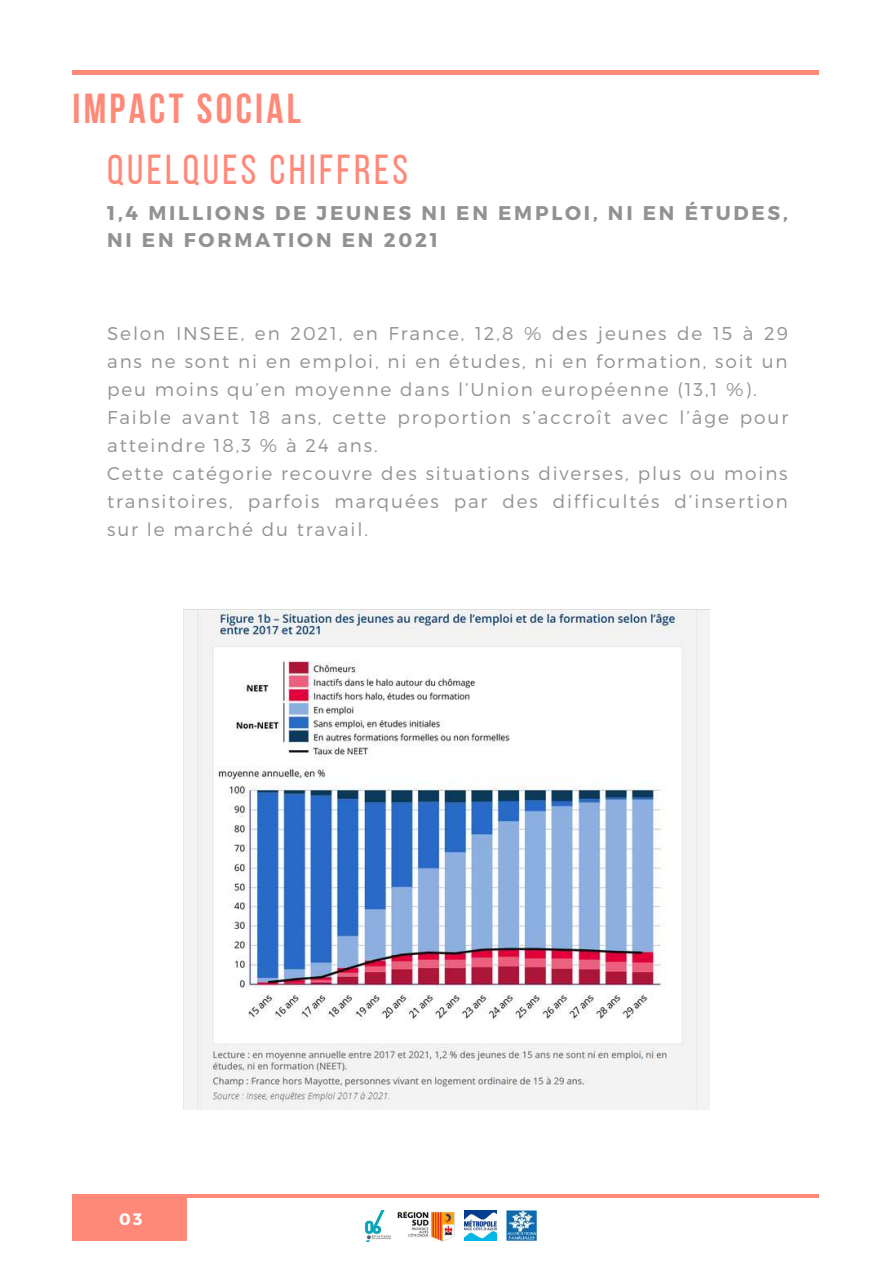
<style>
.page{position:relative;width:893px;height:1264px;background:#fff}
.page>*{position:absolute;margin:0;border:0;box-sizing:border-box;transform-origin:0 0}
.t1{font:41.85px "Bebas Neue";letter-spacing:.08em;color:#ff8979}
.t2{font:700 41.85px "Bebas Neue";letter-spacing:.08em;color:#ff8979}
.t3{font:700 19.8px/27px "Montserrat";letter-spacing:.14em;color:#929292}
.t4{font:300 18.45px/28px "Montserrat";letter-spacing:.1em;color:#929292}
.t5{font:700 16.5px "Montserrat";color:#fff}
</style>
<div class="page">
<hr style="left:72px;top:71px;width:747px;height:3px;background:#ff8979">
<div style="left:72px;top:1194px;width:115px;height:46px;background:#ff8979"></div>
<hr style="left:72px;top:1194px;width:747px;height:3px;background:#ff8979">
<img style="left:365px;top:1210px;width:25px;height:31px">
<img style="left:397px;top:1210px;width:57px;height:31px">
<img style="left:464px;top:1210px;width:32px;height:30px">
<img style="left:506px;top:1210px;width:30px;height:30px">
<img style="left:183px;top:609px;width:526px;height:500px">
<h1 class="t2" style="left:72px;top:91px;width:230px">IMPACT SOCIAL</h1>
<h1 class="t1" style="left:107px;top:153px;width:302px">QUELQUES CHIFFRES</h1>
<p class="t3" style="left:107px;top:199px;width:682px">1,4 MILLIONS DE JEUNES NI EN EMPLOI, NI EN ÉTUDES,<br>NI EN FORMATION EN 2021</p>
<p class="t4" style="left:107px;top:318px;width:682px">Selon INSEE, en 2021, en France, 12,8 % des jeunes de 15 à 29 ans ne sont ni en emploi, ni en études, ni en formation, soit un peu moins qu’en moyenne dans l’Union européenne (13,1 %).<br>Faible avant 18 ans, cette proportion s’accroît avec l’âge pour atteindre 18,3 % à 24 ans.<br>Cette catégorie recouvre des situations diverses, plus ou moins transitoires, parfois marquées par des difficultés d’insertion sur le marché du travail.</p>
<p class="t5" style="left:119px;top:1208px;width:25px">03</p>
</div>
